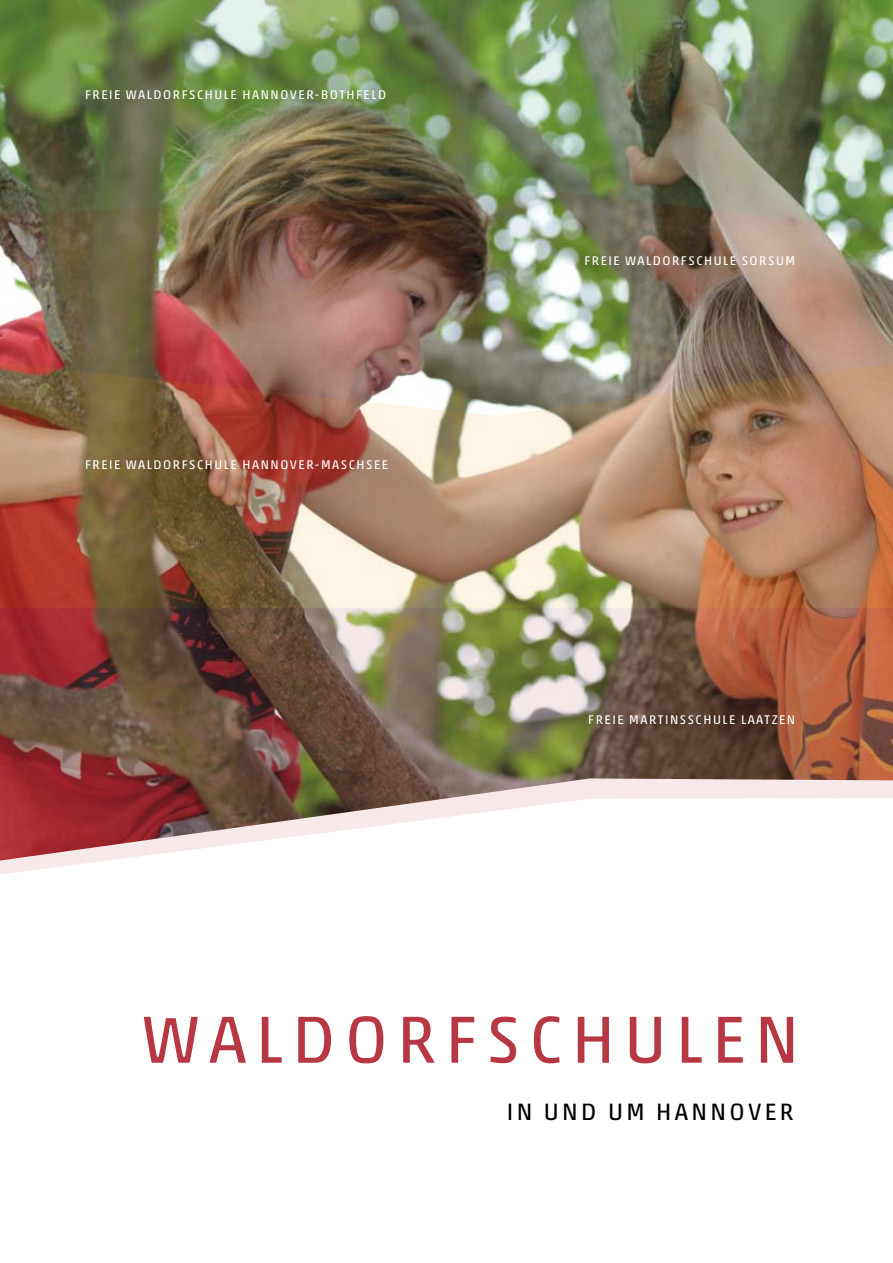
<style>
.page{position:relative;width:893px;height:1263px;background:#fff}
.page>*{position:absolute;margin:0;border:0;box-sizing:border-box;transform-origin:0 0}
.t1{font:67.5px "Akko Pro";letter-spacing:.14em;color:#b73742}
.t2{font:24px "Akko Pro";letter-spacing:.14em;color:#000}
.t3{font:12.75px "Akko Pro";letter-spacing:.12em;color:#fff}
</style>
<div class="page">
<img style="left:0;top:261px;width:893px;height:100px">
<div style="left:0;top:0;width:893px;height:261px;background:#000;opacity:.4"></div>
<img style="left:0;top:0;width:893px;height:234px">
<img style="left:0;top:608px;width:893px;height:266px">
<img style="left:0;top:361px;width:893px;height:247px">
<p class="t3" style="left:85px;top:87px;width:16px">FREIE</p>
<p class="t3" style="left:126px;top:87px;width:22px">WALDORFSCHULE</p>
<p class="t3" style="left:242px;top:87px;width:20px">HANNOVER</p>
<p class="t3" style="left:315px;top:87px;width:41px">-BOTHFELD</p>
<p class="t3" style="left:85px;top:457px;width:16px">FREIE</p>
<p class="t3" style="left:126px;top:457px;width:22px">WALDORFSCHULE</p>
<p class="t3" style="left:242px;top:457px;width:20px">HANNOVER</p>
<p class="t3" style="left:315px;top:457px;width:27px">-MASCHSEE</p>
<p class="t3" style="left:584px;top:253px;width:16px">FREIE</p>
<p class="t3" style="left:625px;top:253px;width:22px">WALDORFSCHULE</p>
<p class="t3" style="left:742px;top:253px;width:18px">SORSUM</p>
<p class="t3" style="left:588px;top:712px;width:16px">FREIE</p>
<p class="t3" style="left:629px;top:712px;width:45px">MARTINSSCHULE</p>
<p class="t3" style="left:741px;top:712px;width:46px">LAATZEN</p>
<h1 class="t1" style="left:142px;top:998px;width:659px">WALDORFSCHULEN</h1>
<h2 class="t2" style="left:507px;top:1097px;width:288px">IN UND UM HANNOVER</h2>
</div>
